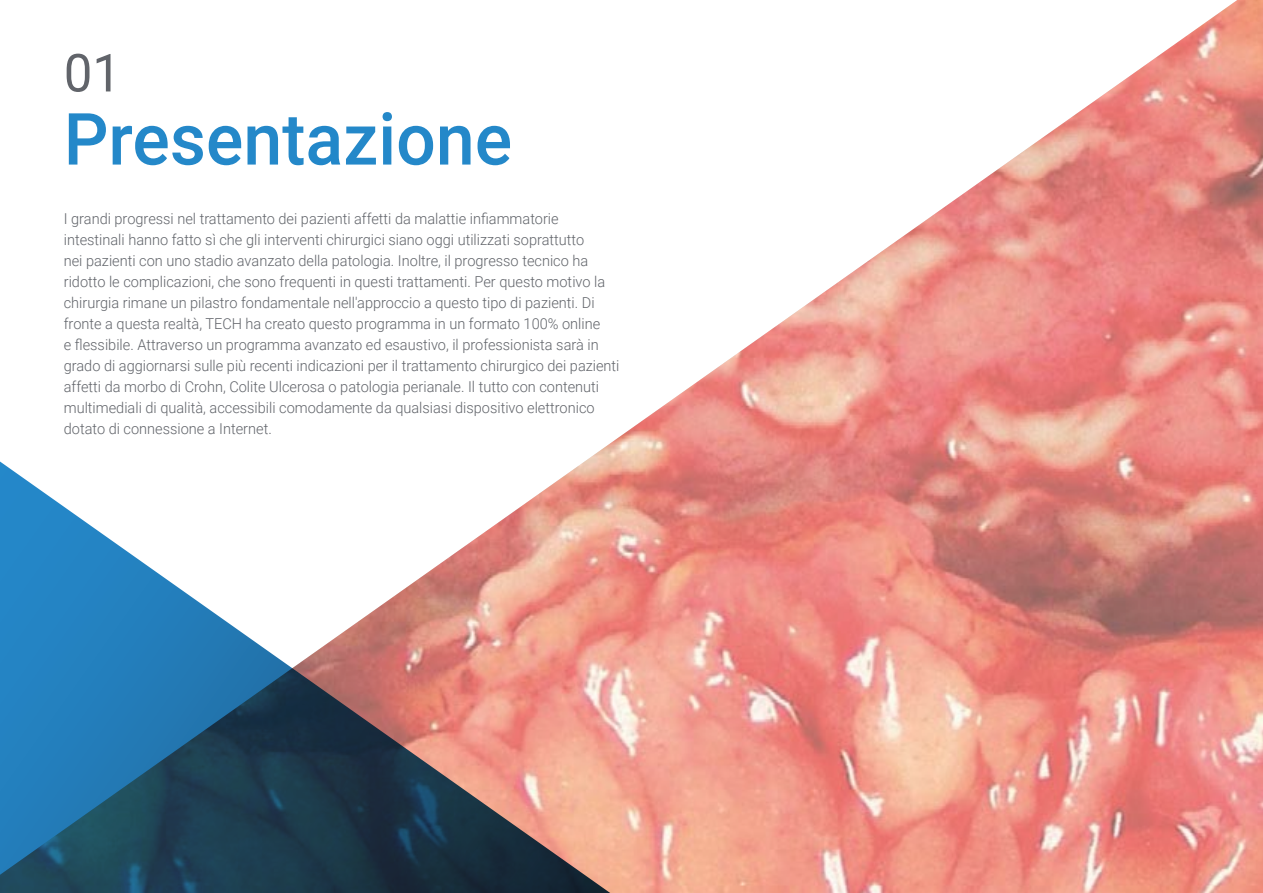
<style>
.page{position:relative;width:1263px;height:893px;background:#fff}
.page>*{position:absolute;margin:0;border:0;box-sizing:border-box;transform-origin:0 0}
.t1{font:500 72px "Roboto";color:#2488c9}
.t2{font:52.5px "Roboto";color:#61646a}
.t3{font:300 15px/21px "Roboto";color:#61646a}
.s1{color:#2287c9}
</style>
<div class="page">
<img style="left:607px;top:0;width:656px;height:893px">
<svg style="left:0;top:446px;width:640px;height:447px"></svg>
<h2 class="t2" style="left:64px;top:36px;width:59px">01</h2>
<h1 class="t1" style="left:64px;top:89px;width:450px">Present<span class="s1">a</span>zione</h1>
<p class="t3" style="left:64px;top:207px;width:557px">I grandi progressi nel trattamento dei pazienti affetti da malattie infiammatorie intestinali hanno fatto sì che gli interventi chirurgici siano oggi utilizzati soprattutto<br>nei pazienti con uno stadio avanzato della patologia. Inoltre, il progresso tecnico ha ridotto le complicazioni, che sono frequenti in questi trattamenti. Per questo motivo la chirurgia rimane un pilastro fondamentale nell'approccio a questo tipo di pazienti. Di fronte a questa realtà, TECH ha creato questo programma in un formato 100% online<br>e flessibile. Attraverso un programma avanzato ed esaustivo, il professionista sarà in grado di aggiornarsi sulle più recenti indicazioni per il trattamento chirurgico dei pazienti affetti da morbo di Crohn, Colite Ulcerosa o patologia perianale. Il tutto con contenuti multimediali di qualità, accessibili comodamente da qualsiasi dispositivo elettronico dotato di connessione a Internet.</p>
</div>
